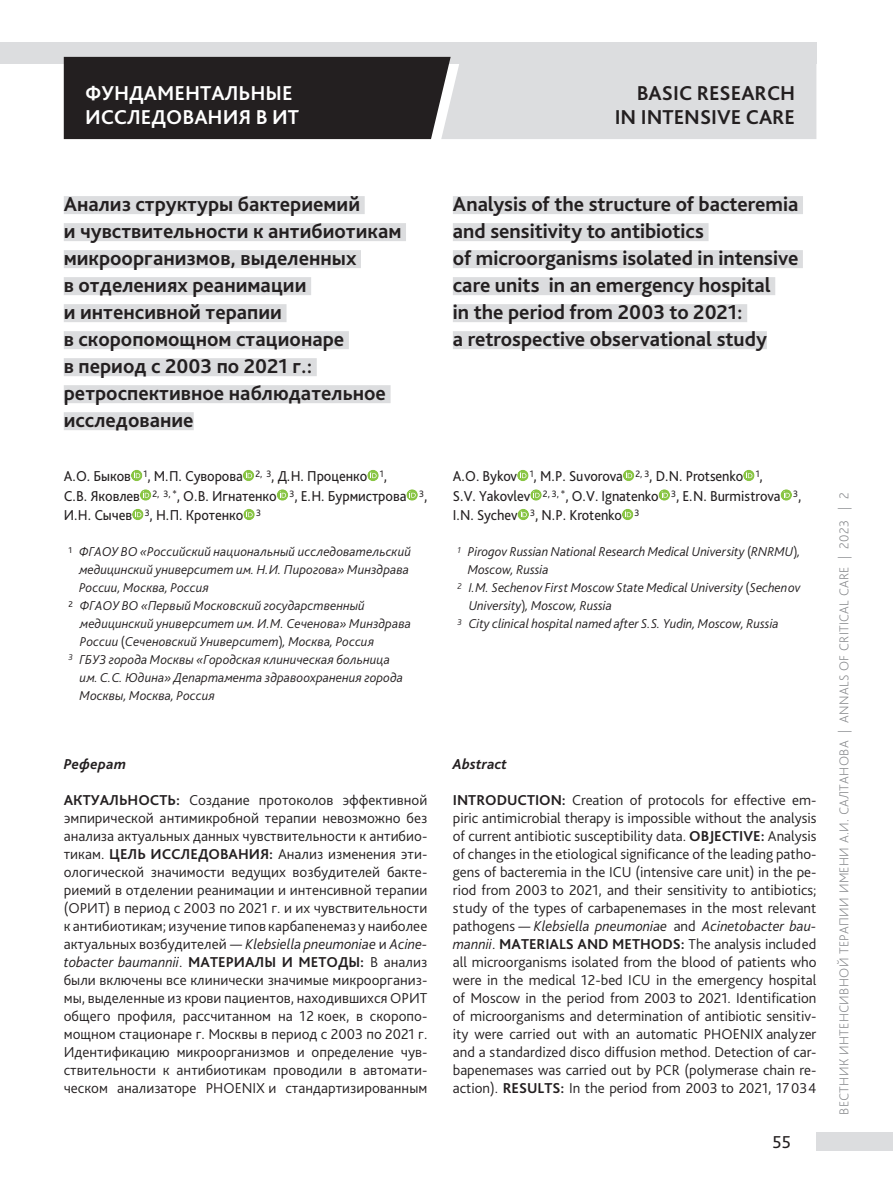
<style>
.page{position:relative;width:893px;height:1191px;background:#fff}
.page>*{position:absolute;margin:0;border:0;box-sizing:border-box;transform-origin:0 0}
.Название_статьиRU{font:700 21px/27px "Bliss Pro";color:#231f20}
.Название_статьиEN{font:700 21px/27px "Bliss Pro";color:#231f20}
.Название_рубрикиRU{font:700 21px/24px "Bliss Pro";color:#fff}
.Название_рубрикиEN{font:700 21px/24px "Bliss Pro";color:#231f20;text-align:right}
.t1{font:18px "Bliss Pro";color:#231f20}
.Реферат__EN{font:300 15px/18px "Bliss Pro";color:#231f20;text-align:justify}
.Реферат__RU{font:300 15px/18px "Bliss Pro";color:#231f20;text-align:justify}
.Авторы{font:15px/19.5px "Bliss Pro";letter-spacing:-.005em;color:#231f20;scale:.95 1}
.Реферат_заголовок{font:italic 700 15px "Bliss Pro";letter-spacing:.01em;color:#231f20}
.Места_работы_авторов{font:italic 300 13.5px/18px "Bliss Pro";color:#231f20}
.t2{font:200 13.5px "Bliss Pro";letter-spacing:.025em;color:#808285}
.s1{font-style:normal}
.s2{font-weight:700}
.s3{font-style:italic}
</style>
<div class="page">
<div style="left:0;top:42px;width:816px;height:22px;background:#dcdddf"></div>
<svg style="left:64px;top:57px;width:752px;height:82px;background:#7f7e7f"></svg>
<div style="left:816px;top:1132px;width:77px;height:18px;background:#dcdddf"></div>
<div style="left:64px;top:196px;width:301px;height:18px;background:#dcdddf"></div>
<div style="left:64px;top:223px;width:342px;height:18px;background:#dcdddf"></div>
<div style="left:64px;top:250px;width:297px;height:18px;background:#dcdddf"></div>
<div style="left:64px;top:277px;width:247px;height:18px;background:#dcdddf"></div>
<div style="left:64px;top:304px;width:223px;height:18px;background:#dcdddf"></div>
<div style="left:64px;top:331px;width:285px;height:18px;background:#dcdddf"></div>
<div style="left:64px;top:358px;width:253px;height:18px;background:#dcdddf"></div>
<div style="left:64px;top:385px;width:327px;height:18px;background:#dcdddf"></div>
<div style="left:64px;top:412px;width:130px;height:18px;background:#dcdddf"></div>
<div style="left:131px;top:470px;width:11px;height:11px;background:#89c544;border-radius:5px"></div>
<svg style="left:134px;top:472px;width:6px;height:6px"></svg>
<div style="left:243px;top:470px;width:11px;height:11px;background:#89c544;border-radius:5px"></div>
<svg style="left:246px;top:472px;width:6px;height:6px"></svg>
<svg style="left:367px;top:470px;width:12px;height:11px"></svg>
<svg style="left:370px;top:472px;width:7px;height:6px"></svg>
<svg style="left:140px;top:489px;width:11px;height:12px"></svg>
<svg style="left:143px;top:491px;width:6px;height:6px"></svg>
<svg style="left:277px;top:489px;width:11px;height:12px"></svg>
<svg style="left:280px;top:491px;width:6px;height:6px"></svg>
<svg style="left:406px;top:489px;width:12px;height:12px"></svg>
<svg style="left:409px;top:491px;width:7px;height:6px"></svg>
<svg style="left:132px;top:509px;width:12px;height:11px"></svg>
<svg style="left:135px;top:511px;width:6px;height:6px"></svg>
<svg style="left:243px;top:509px;width:12px;height:11px"></svg>
<svg style="left:246px;top:511px;width:7px;height:6px"></svg>
<div style="left:453px;top:196px;width:350px;height:18px;background:#dcdddf"></div>
<div style="left:453px;top:223px;width:256px;height:18px;background:#dcdddf"></div>
<div style="left:453px;top:250px;width:350px;height:18px;background:#dcdddf"></div>
<div style="left:453px;top:277px;width:322px;height:18px;background:#dcdddf"></div>
<div style="left:453px;top:304px;width:294px;height:18px;background:#dcdddf"></div>
<div style="left:453px;top:331px;width:314px;height:18px;background:#dcdddf"></div>
<svg style="left:517px;top:470px;width:12px;height:11px"></svg>
<svg style="left:520px;top:472px;width:6px;height:6px"></svg>
<div style="left:623px;top:470px;width:11px;height:11px;background:#89c544;border-radius:5px"></div>
<svg style="left:626px;top:472px;width:6px;height:6px"></svg>
<svg style="left:743px;top:470px;width:12px;height:11px"></svg>
<svg style="left:746px;top:472px;width:6px;height:6px"></svg>
<svg style="left:530px;top:489px;width:12px;height:12px"></svg>
<svg style="left:533px;top:491px;width:7px;height:6px"></svg>
<svg style="left:658px;top:489px;width:12px;height:12px"></svg>
<svg style="left:662px;top:491px;width:6px;height:6px"></svg>
<svg style="left:780px;top:489px;width:12px;height:12px"></svg>
<svg style="left:784px;top:491px;width:6px;height:6px"></svg>
<svg style="left:517px;top:509px;width:12px;height:11px"></svg>
<svg style="left:521px;top:511px;width:6px;height:6px"></svg>
<div style="left:622px;top:509px;width:11px;height:11px;background:#89c544;border-radius:5px"></div>
<svg style="left:625px;top:511px;width:6px;height:6px"></svg>
<p class="Название_рубрикиRU" style="left:85px;top:80px;width:216px">ФУНДАМЕНТАЛЬНЫЕ<br>ИССЛЕДОВАНИЯ В ИТ</p>
<p class="Название_рубрикиEN" style="left:615px;top:80px;width:182px">BASIC RESEARCH<br>IN INTENSIVE CARE</p>
<p class="Название_статьиRU" style="left:64px;top:190px;width:339px">Анализ структуры бактериемий<br>и чувствительности к антибиотикам микроорганизмов, выделенных<br>в отделениях реанимации<br>и интенсивной терапии<br>в скоропомощном стационаре<br>в период с 2003 по 2021 г.: ретроспективное наблюдательное исследование</p>
<p class="Авторы" style="left:64px;top:466px;width:384px">А.О. Быков <sup>1</sup>, М.П. Суворова <sup>2,</sup> <sup>3</sup>, Д.Н. Проценко <sup>1</sup>,<br>С.В. Яковлев <sup>2,</sup> <sup>3,</sup> <sup>*</sup>, О.В. Игнатенко <sup>3</sup>, Е.Н. Бурмистрова <sup>3</sup>,<br>И.Н. Сычев <sup>3</sup>, Н.П. Кротенко <sup>3</sup></p>
<p class="Места_работы_авторов" style="left:79px;top:542px;width:333px;text-indent:-10px"><sup>1</sup> ФГАОУ ВО «Российский национальный исследовательский медицинский университет им. Н.И. Пирогова» Минздрава<br>России, Москва, Россия</p>
<p class="Места_работы_авторов" style="left:80px;top:596px;width:333px;text-indent:-11px"><sup>2</sup> ФГАОУ ВО «Первый Московский государственный медицинский университет им. И.М. Сеченова» Минздрава<br>России <span class="s1">(</span>Сеченовский Университет<span class="s1">)</span>, Москва, Россия</p>
<p class="Места_работы_авторов" style="left:80px;top:650px;width:325px;text-indent:-11px"><sup>3</sup> ГБУЗ города Москвы «Городская клиническая больница им. С.С. Юдина» Департамента здравоохранения города<br>Москвы, Москва, Россия</p>
<p class="Реферат_заголовок" style="left:64px;top:755px;width:64px">Реферат</p>
<p class="Реферат__RU" style="left:64px;top:791px;width:365px"><span class="s2">АКТУАЛЬНОСТЬ:</span> Создание протоколов эффективной эмпирической антимикробной терапии невозможно без анализа актуальных данных чувствительности к антибио&shy;тикам. <span class="s2">ЦЕЛЬ ИССЛЕДОВАНИЯ:</span> Анализ изменения эти&shy;ологической значимости ведущих возбудителей бакте&shy;риемий в отделении реанимации и интенсивной терапии (ОРИТ) в период с 2003 по 2021 г. и их чувствительности к антибиотикам; изучение типов карбапенемаз у наиболее актуальных возбудителей — <span class="s3">Klebsiella pneumoniae</span> и <span class="s3">Acine&shy;tobacter baumannii</span>. <span class="s2">МАТЕРИАЛЫ И МЕТОДЫ:</span> В анализ были включены все клинически значимые микроорганиз&shy;мы, выделенные из крови пациентов, находившихся ОРИТ общего профиля, рассчитанном на 12 коек, в скоропо&shy;мощном стационаре г. Москвы в период с 2003 по 2021 г.<br>Идентификацию микроорганизмов и определение чув&shy;ствительности к антибиотикам проводили в автомати&shy;ческом анализаторе PHOENIX и -стандартизированным</p>
<p class="Название_статьиEN" style="left:453px;top:190px;width:347px">Analysis of the structure of bacteremia and sensitivity to antibiotics<br>of microorganisms isolated in intensive care units in an emergency hospital<br>in the period from 2003 to 2021:<br>a retrospective observational study</p>
<p class="Авторы" style="left:453px;top:466px;width:368px">А.О. Bykov <sup>1</sup>, M.P. Suvorova <sup>2,</sup> <sup>3</sup>, D.N. Protsenko <sup>1</sup>,<br>S.V. Yakovlev <sup>2,</sup> <sup>3,</sup> <sup>*</sup>, O.V. Ignatenko <sup>3</sup>, E.N. Burmistrova <sup>3</sup>,<br>I.N. Sychev <sup>3</sup>, N.P. Krotenko <sup>3</sup></p>
<p class="Места_работы_авторов" style="left:468px;top:542px;width:334px;text-indent:-10px"><sup>1</sup> Pirogov Russian National Research Medical University <span class="s1">(</span>RNRMU<span class="s1">)</span>,<br>Moscow, Russia</p>
<p class="Места_работы_авторов" style="left:469px;top:578px;width:333px;text-indent:-11px"><sup>2</sup> I.M. Sechenov First Moscow State Medical University <span class="s1">(</span>Sechenov<br>University<span class="s1">)</span>, Moscow, Russia</p>
<p class="Места_работы_авторов" style="left:457px;top:614px;width:323px"><sup>3</sup> City clinical hospital named after S.S. Yudin, Moscow, Russia</p>
<p class="Реферат_заголовок" style="left:453px;top:755px;width:56px">Abstract</p>
<p class="Реферат__EN" style="left:453px;top:791px;width:365px"><span class="s2">INTRODUCTION:</span> Creation of protocols for effective em&shy;piric antimicrobial therapy is impossible without the analysis of current antibiotic susceptibility data. <span class="s2">OBJECTIVE:</span> Analysis of changes in the etiological significance of the leading patho&shy;gens of bacteremia in the ICU (intensive care unit) in the pe&shy;riod from 2003 to 2021, and their sensitivity to antibiotics; study of the types of carbapenemases in the most relevant pathogens — <span class="s3">Klebsiella pneumoniae</span> and <span class="s3">Acinetobacter bau&shy;mannii</span>. <span class="s2">MATERIALS AND METHODS:</span> The analysis included all microorganisms isolated from the blood of patients who were in the medical 12-bed ICU in the emergency hospital of Moscow in the period from 2003 to 2021. Identification of microorganisms and determination of antibiotic sensitiv&shy;ity were carried out with an automatic PHOENIX analyzer and a standardized disco diffusion method. Detection of car&shy;bapenemases was carried out by PCR (polymerase chain re&shy;action). <span class="s2">RESULTS:</span> In the period from 2003 to 2021, 17034</p>
<p class="t1" style="left:772px;top:1131px;width:20px">55</p>
<p class="t2" style="left:836px;top:1114px;width:623px;rotate:-90deg">ВЕСТНИК ИНТЕНСИВНОЙ ТЕРАПИИ ИМЕНИ А.И. САЛТАНОВА | ANNALS OF CRITICAL CARE | 2023 | 2</p>
</div>
